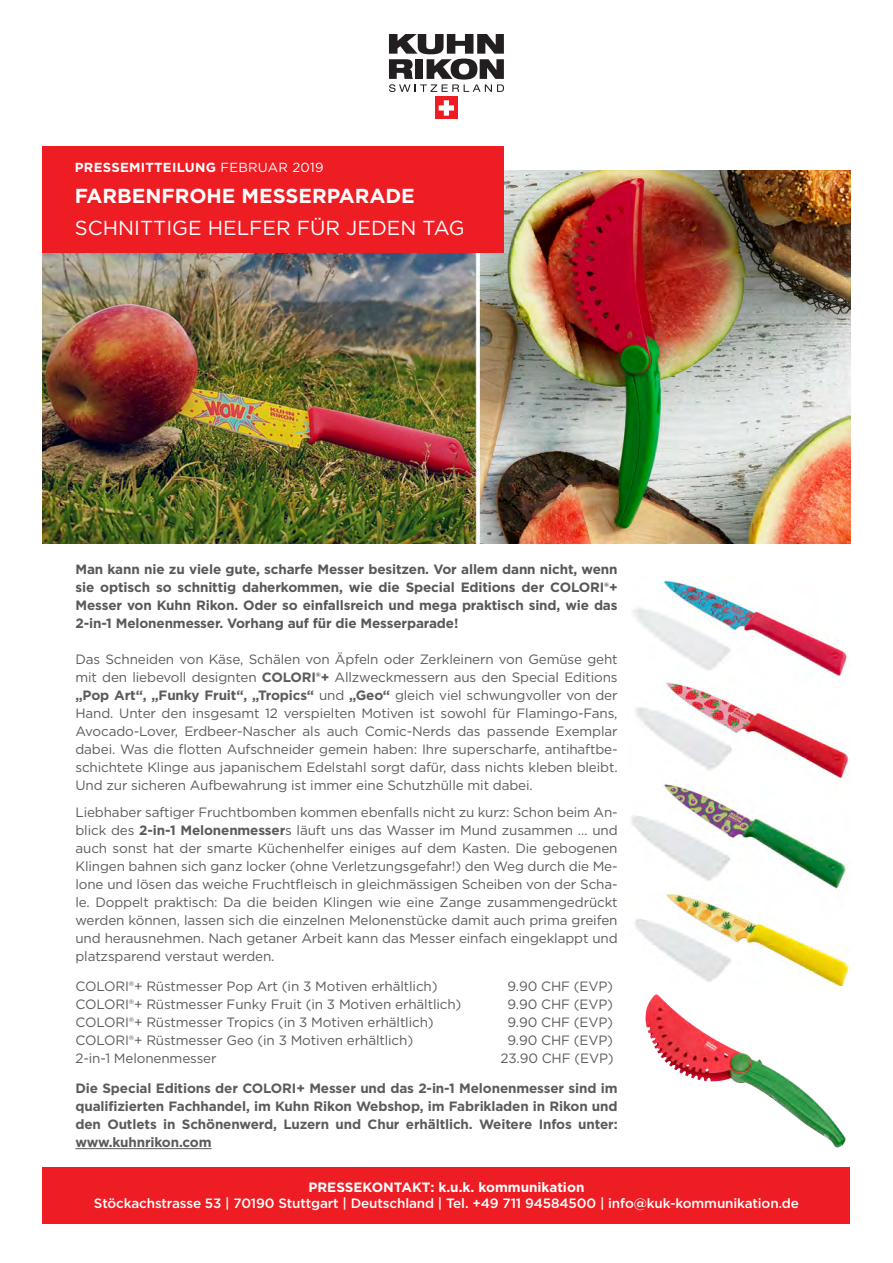
<style>
.page{position:relative;width:893px;height:1263px;background:#fff}
.page>*{position:absolute;margin:0;border:0;box-sizing:border-box;transform-origin:0 0}
.B_50pt{font:20.25px "Gotham";color:#fff}
.B_50pt-2{font:700 20.25px "Gotham";color:#fff}
.t1{font:13.5px/18px "Gotham";letter-spacing:-.01em;color:#5b5b5e;text-align:justify}
.B1_14pt{font:700 13.5px/18px "Gotham";letter-spacing:-.01em;color:#57585a;text-align:justify}
.t2{font:700 13.5px/18px "Gotham";letter-spacing:-.01em;color:#5b5b5e;text-align:justify}
.t3{font:500 13.5px "Gotham";letter-spacing:-.01em;color:#fff}
.t4{font:700 13.5px "Gotham";color:#fff}
.B2_11pt{font:700 13.2px "Gotham";letter-spacing:.02em;color:#fff}
.s1{font-weight:400}
.s2{font-weight:700}
</style>
<div class="page">
<img style="left:42px;top:170px;width:808px;height:373px">
<div style="left:435px;top:97px;width:22px;height:22px;background:#ee1d23"></div>
<svg style="left:439px;top:100px;width:15px;height:16px"></svg>
<svg style="left:389px;top:34px;width:115px;height:58px"></svg>
<div style="left:43px;top:1167px;width:807px;height:56px;background:#ee1d23"></div>
<hr style="left:75px;top:1148px;width:137px;height:1px;background:#5b5b5e">
<div style="left:43px;top:146px;width:461px;height:106px;background:#ee1d23"></div>
<img style="left:631px;top:580px;width:219px;height:405px">
<img style="left:645px;top:995px;width:55px;height:85px">
<p class="B2_11pt" style="left:75px;top:158px;width:250px">PRESSEMITTEILUNG <span class="s1">FEBRUAR 2019</span></p>
<p class="B_50pt-2" style="left:75px;top:183px;width:341px">FARBENFROHE MESSERPARADE</p>
<p class="B_50pt" style="left:75px;top:215px;width:391px">SCHNITTIGE HELFER FÜR JEDEN TAG</p>
<p class="B1_14pt" style="left:75px;top:560px;width:544px">Man kann nie zu viele gute, scharfe Messer besitzen. Vor allem dann nicht, wenn sie optisch so schnittig daherkommen, wie die Special Editions der COLORI®+ Messer von Kuhn Rikon. Oder so einfallsreich und mega praktisch sind, wie das 2-in-1 Melonenmesser. Vorhang auf für die Messerparade!</p>
<p class="t1" style="left:75px;top:650px;width:544px">Das Schneiden von Käse, Schälen von Äpfeln oder Zerkleinern von Gemüse geht mit den liebevoll designten <span class="s2">COLORI®+</span> Allzweckmessern aus den Special Editions <span class="s2">„Pop Art“, „Funky Fruit“, „Tropics“</span> und <span class="s2">„Geo“</span> gleich viel schwungvoller von der Hand. Unter den insgesamt 12 verspielten Motiven ist sowohl für Flamingo-Fans, Avocado-Lover, Erdbeer-Nascher als auch Comic-Nerds das passende Exemplar dabei. Was die flotten Aufschneider gemein haben: Ihre superscharfe, antihaftbe&shy;schichtete Klinge aus japanischem Edelstahl sorgt dafür, dass nichts kleben bleibt.<br>Und zur sicheren Aufbewahrung ist immer eine Schutzhülle mit dabei.</p>
<p class="t1" style="left:75px;top:803px;width:544px">Liebhaber saftiger Fruchtbomben kommen ebenfalls nicht zu kurz: Schon beim An&shy;blick des <span class="s2">2-in-1 Melonenmesser</span>s läuft uns das Wasser im Mund zusammen … und auch sonst hat der smarte Küchenhelfer einiges auf dem Kasten. Die gebogenen Klingen bahnen sich ganz locker (ohne Verletzungsgefahr!) den Weg durch die Me&shy;lone und lösen das weiche Fruchtfleisch in gleichmässigen Scheiben von der Scha&shy;le. Doppelt praktisch: Da die beiden Klingen wie eine Zange zusammengedrückt werden können, lassen sich die einzelnen Melonenstücke damit auch prima greifen und herausnehmen. Nach getaner Arbeit kann das Messer einfach eingeklappt und platzsparend verstaut werden.</p>
<p class="t1" style="left:75px;top:977px;width:364px">COLORI®+ Rüstmesser Pop Art (in 3 Motiven erhältlich)</p>
<p class="t1" style="left:507px;top:977px;width:107px">9.90 CHF (EVP)</p>
<p class="t1" style="left:75px;top:995px;width:387px">COLORI®+ Rüstmesser Funky Fruit (in 3 Motiven erhältlich)</p>
<p class="t1" style="left:507px;top:995px;width:107px">9.90 CHF (EVP)</p>
<p class="t1" style="left:75px;top:1013px;width:360px">COLORI®+ Rüstmesser Tropics (in 3 Motiven erhältlich)</p>
<p class="t1" style="left:507px;top:1013px;width:107px">9.90 CHF (EVP)</p>
<p class="t1" style="left:75px;top:1031px;width:339px">COLORI®+ Rüstmesser Geo (in 3 Motiven erhältlich)</p>
<p class="t1" style="left:507px;top:1031px;width:107px">9.90 CHF (EVP)</p>
<p class="t1" style="left:75px;top:1049px;width:143px">2-in-1 Melonenmesser</p>
<p class="t1" style="left:500px;top:1049px;width:115px">23.90 CHF (EVP)</p>
<p class="t2" style="left:75px;top:1079px;width:544px">Die Special Editions der COLORI+ Messer und das 2-in-1 Melonenmesser sind im qualifizierten Fachhandel, im Kuhn Rikon Webshop, im Fabrikladen in Rikon und den Outlets in Schönenwerd, Luzern und Chur erhältlich. Weitere Infos unter: www.kuhnrikon.com</p>
<p class="t4" style="left:309px;top:1178px;width:277px">PRESSEKONTAKT: k.u.k. kommunikation</p>
<p class="t3" style="left:94px;top:1195px;width:707px">Stöckachstrasse 53 | 70190 Stuttgart | Deutschland | Tel. +49 711 94584500 | info@kuk-kommunikation.de</p>
</div>
